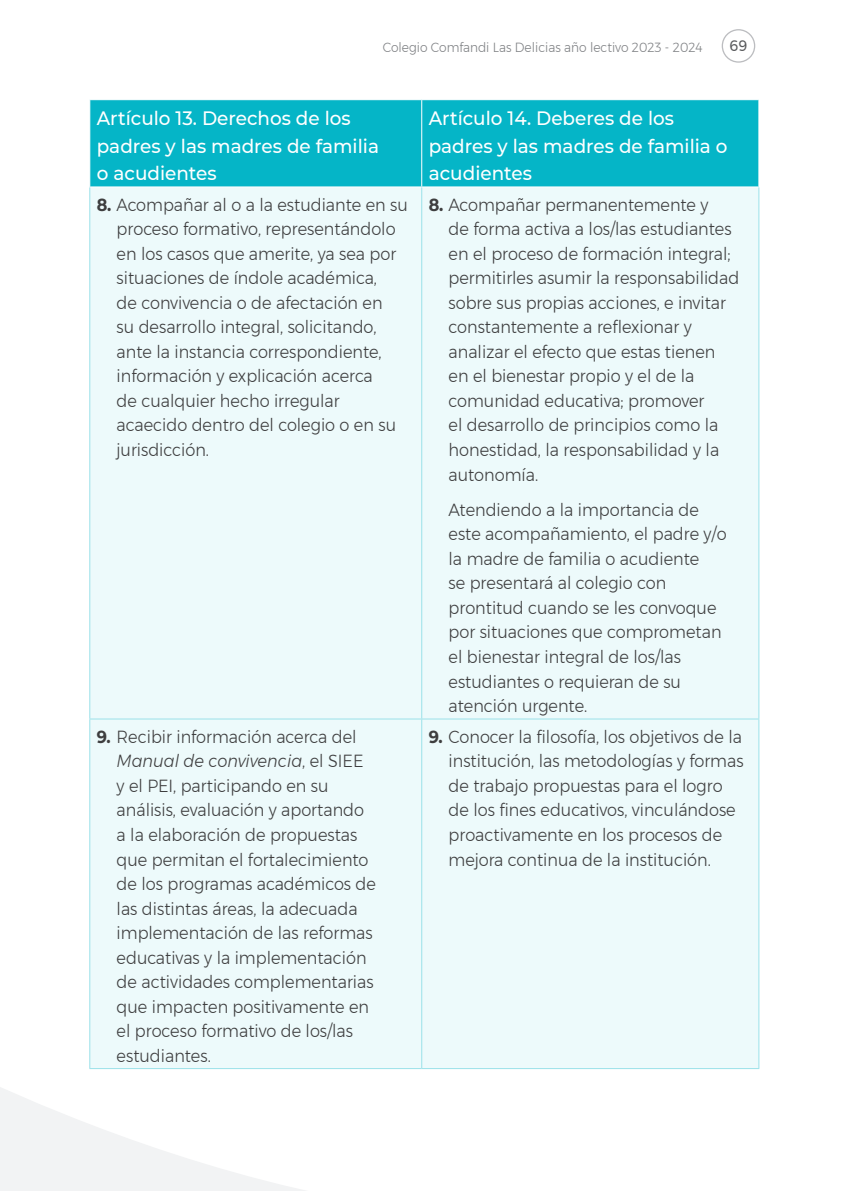
<style>
.page{position:relative;width:844px;height:1191px;background:#fff}
.page>*{position:absolute;margin:0;border:0;box-sizing:border-box;transform-origin:0 0}
.t1{font:500 19.43px/27.3px "Montserrat";color:#fff;scale:.95 1}
.t2{font:300 17.5px/24.5px "Montserrat";color:#3e3e3f;scale:.92 1}
.t3{font:15.22px "Montserrat";color:#57585a;scale:.92 1}
.t4{font:300 13.3px "Montserrat";color:#808285;scale:.92 1}
.s1{font-weight:700}
.s2{font-style:italic}
</style>
<div class="page">
<div style="left:721px;top:29px;width:34px;height:34px;border:1px solid #bcbdc0;border-radius:50%"></div>
<div style="left:90px;top:100px;width:668px;height:86px;background:#05b5c7"></div>
<div style="left:90px;top:187px;width:668px;height:881px;background:#edfafb"></div>
<hr style="left:421px;top:100px;width:1px;height:86px;background:#fff">
<hr style="left:89px;top:187px;width:1px;height:531px;background:#9be1e9">
<hr style="left:421px;top:187px;width:1px;height:531px;background:#9be1e9">
<hr style="left:758px;top:187px;width:1px;height:531px;background:#9be1e9">
<hr style="left:89px;top:718px;width:332px;height:1px;background:#9be1e9">
<hr style="left:89px;top:719px;width:1px;height:349px;background:#9be1e9">
<hr style="left:421px;top:718px;width:338px;height:1px;background:#9be1e9">
<hr style="left:421px;top:719px;width:1px;height:349px;background:#9be1e9">
<hr style="left:758px;top:719px;width:1px;height:349px;background:#9be1e9">
<hr style="left:421px;top:1068px;width:338px;height:1px;background:#9be1e9">
<svg style="left:0;top:845px;width:633px;height:346px;fill:#edfafb"></svg>
<p class="t4" style="left:383px;top:37px;width:349px">Colegio Comfandi Las Delicias año lectivo 2023 - 2024</p>
<p class="t3" style="left:729px;top:34px;width:21px">69</p>
<p class="t1" style="left:97px;top:104px;width:298px">Artículo 13. Derechos de los padres y las madres de familia o acudientes</p>
<p class="t1" style="left:428px;top:104px;width:316px">Artículo 14. Deberes de los padres y las madres de familia o acudientes</p>
<p class="t2" style="left:117px;top:192px;width:318px;text-indent:-20px"><span class="s1">8.</span> Acompañar al o a la estudiante en su proceso formativo, representándolo en los casos que amerite, ya sea por situaciones de índole académica,<br>de convivencia o de afectación en<br>su desarrollo integral, solicitando, ante la instancia correspondiente, información y explicación acerca<br>de cualquier hecho irregular acaecido dentro del colegio o en su jurisdicción.</p>
<p class="t2" style="left:448px;top:192px;width:317px;text-indent:-20px"><span class="s1">8.</span> Acompañar permanentemente y<br>de forma activa a los/las estudiantes en el proceso de formación integral; permitirles asumir la responsabilidad sobre sus propias acciones, e invitar constantemente a reflexionar y analizar el efecto que estas tienen en el bienestar propio y el de la comunidad educativa; promover<br>el desarrollo de principios como la honestidad, la responsabilidad y la autonomía.</p>
<p class="t2" style="left:448px;top:497px;width:303px">Atendiendo a la importancia de este acompañamiento, el padre y/o la madre de familia o acudiente<br>se presentará al colegio con prontitud cuando se les convoque por situaciones que comprometan el bienestar integral de los/las estudiantes o requieran de su atención urgente.</p>
<p class="t2" style="left:117px;top:724px;width:283px;text-indent:-20px"><span class="s1">9.</span> Recibir información acerca del<br><span class="s2">Manual de convivencia</span>, el SIEE<br>y el PEI, participando en su análisis, evaluación y aportando a la elaboración de propuestas que permitan el fortalecimiento de los programas académicos de las distintas áreas, la adecuada implementación de las reformas educativas y la implementación de actividades complementarias que impacten positivamente en el proceso formativo de los/las estudiantes.</p>
<p class="t2" style="left:448px;top:724px;width:322px;text-indent:-20px"><span class="s1">9.</span> Conocer la filosofía, los objetivos de la institución, las metodologías y formas de trabajo propuestas para el logro de los fines educativos, vinculándose proactivamente en los procesos de mejora continua de la institución.</p>
</div>
